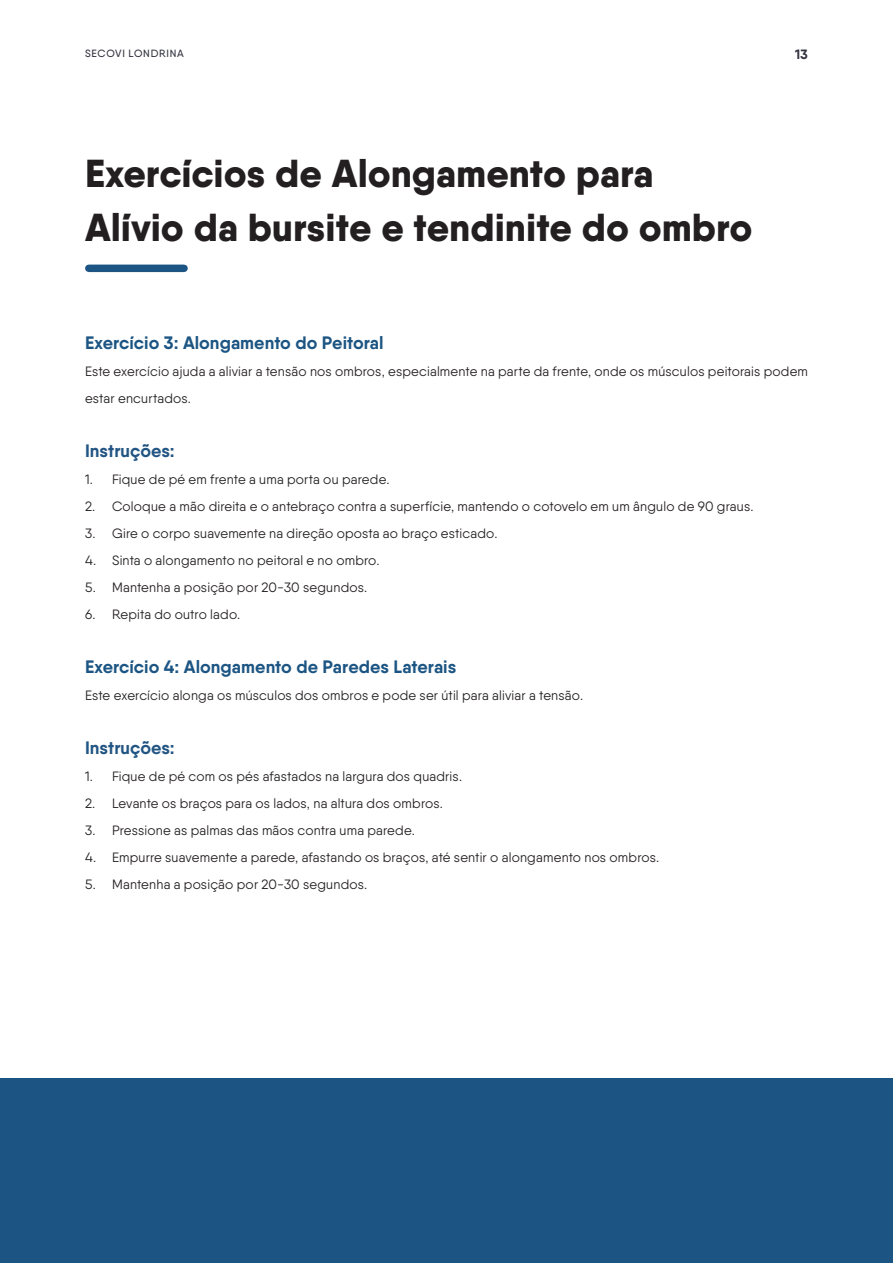
<style>
.page{position:relative;width:893px;height:1263px;background:#fff}
.page>*{position:absolute;margin:0;border:0;box-sizing:border-box;transform-origin:0 0}
.Capítulo_1__Osteoartrose{font:800 39px "Qanelas";color:#231f20}
.Body_Text{font:700 18px "Qanelas";letter-spacing:.005em;color:#1c5583}
.Body_Text-2{font:700 18px "Qanelas";letter-spacing:.005em;color:#225583}
.Body_Text-3{font:13.5px/27px "Qanelas";letter-spacing:.015em;color:#231f20}
.t1{font:700 13.5px "Qanelas";color:#32323f}
.t2{font:500 10.5px "Qanelas";letter-spacing:.07em;color:#32323f}
</style>
<div class="page">
<div style="left:0;top:1078px;width:893px;height:185px;background:#1c5583"></div>
<div style="left:89px;top:265px;width:95px;height:7px;background:#1c5583"></div>
<p class="t2" style="left:85px;top:47px;width:100px">SECOVI LONDRINA</p>
<p class="t1" style="left:795px;top:45px;width:14px">13</p>
<p class="Capítulo_1__Osteoartrose" style="left:85px;top:149px;width:570px">Exercícios de Alongamento para</p>
<p class="Capítulo_1__Osteoartrose" style="left:85px;top:203px;width:669px">Alívio da bursite e tendinite do ombro</p>
<p class="Body_Text" style="left:85px;top:332px;width:300px">Exercício 3: Alongamento do Peitoral</p>
<p class="Body_Text-3" style="left:85px;top:358px;width:724px">Este exercício ajuda a aliviar a tensão nos ombros, especialmente na parte da frente, onde os músculos peitorais podem estar encurtados.</p>
<p class="Body_Text-2" style="left:85px;top:440px;width:91px">Instruções:</p>
<p class="Body_Text-3" style="left:85px;top:466px;width:306px">1. Fique de pé em frente a uma porta ou parede.</p>
<p class="Body_Text-3" style="left:85px;top:493px;width:670px">2. Coloque a mão direita e o antebraço contra a superfície, mantendo o cotovelo em um ângulo de 90 graus.</p>
<p class="Body_Text-3" style="left:85px;top:520px;width:414px">3. Gire o corpo suavemente na direção oposta ao braço esticado.</p>
<p class="Body_Text-3" style="left:85px;top:547px;width:296px">4. Sinta o alongamento no peitoral e no ombro.</p>
<p class="Body_Text-3" style="left:85px;top:574px;width:284px">5. Mantenha a posição por 20-30 segundos.</p>
<p class="Body_Text-3" style="left:85px;top:601px;width:157px">6. Repita do outro lado.</p>
<p class="Body_Text" style="left:85px;top:656px;width:373px">Exercício 4: Alongamento de Paredes Laterais</p>
<p class="Body_Text-3" style="left:85px;top:682px;width:500px">Este exercício alonga os músculos dos ombros e pode ser útil para aliviar a tensão.</p>
<p class="Body_Text-2" style="left:85px;top:737px;width:91px">Instruções:</p>
<p class="Body_Text-3" style="left:85px;top:763px;width:379px">1. Fique de pé com os pés afastados na largura dos quadris.</p>
<p class="Body_Text-3" style="left:85px;top:790px;width:359px">2. Levante os braços para os lados, na altura dos ombros.</p>
<p class="Body_Text-3" style="left:85px;top:817px;width:331px">3. Pressione as palmas das mãos contra uma parede.</p>
<p class="Body_Text-3" style="left:85px;top:844px;width:576px">4. Empurre suavemente a parede, afastando os braços, até sentir o alongamento nos ombros.</p>
<p class="Body_Text-3" style="left:85px;top:871px;width:284px">5. Mantenha a posição por 20-30 segundos.</p>
</div>
